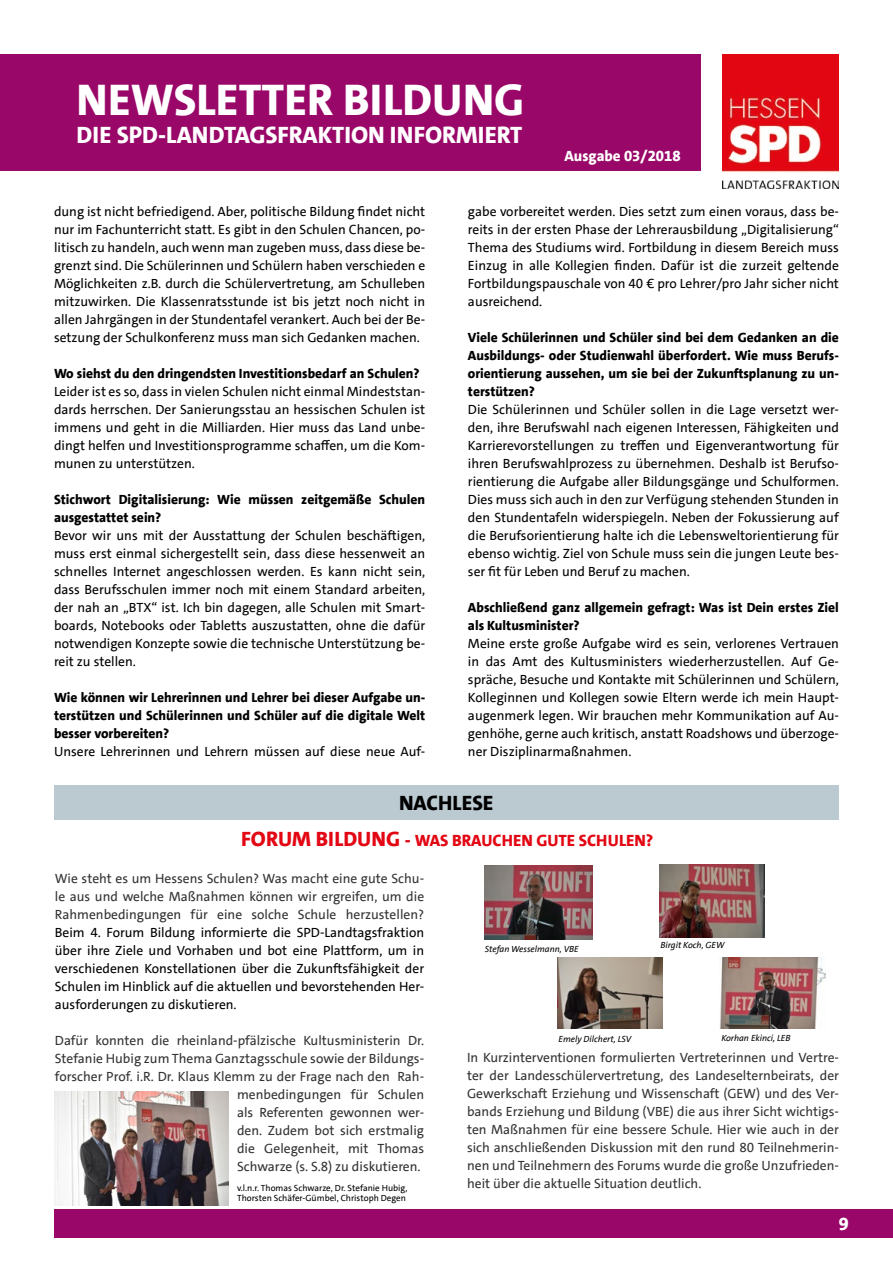
<style>
.page{position:relative;width:893px;height:1263px;background:#fff}
.page>*{position:absolute;margin:0;border:0;box-sizing:border-box;transform-origin:0 0}
.t1{font:800 45px "SPD The Sans Versal";color:#fff}
.t2{font:800 24px "SPD The Sans Versal";color:#fff}
.t3{font:800 21px "SPD The Sans";color:#000}
.t4{font:800 18px "SPD The Sans";color:#fff}
.t5{font:800 16.5px "SPD The Sans";color:#e30613}
.t6{font:800 15px "SPD The Sans";color:#fff}
.t7{font:13.5px/18px "SPD The Sans";color:#000;text-align:justify}
.t8{font:13.5px/18px "SPD The Sans";color:#333;text-align:justify}
.t9{font:800 13.5px/18px "SPD The Sans";color:#000}
.t10{font:9px/10.4px "SPD The Sans";color:#000}
.t11{font:italic 9px "SPD The Sans";color:#000}
.s1{font-size:21px}
.s2{font-size:18px}
</style>
<div class="page">
<div style="left:0;top:54px;width:700px;height:117px;background:#990868"></div>
<img style="left:722px;top:54px;width:117px;height:135px">
<div style="left:54px;top:1209px;width:839px;height:29px;background:#990868"></div>
<img style="left:660px;top:865px;width:105px;height:72px">
<img style="left:485px;top:865px;width:107px;height:74px">
<img style="left:558px;top:958px;width:105px;height:70px">
<img style="left:719px;top:958px;width:106px;height:70px">
<img style="left:54px;top:1092px;width:175px;height:113px">
<div style="left:54px;top:785px;width:785px;height:34px;background:#bbc9d0"></div>
<h1 class="t1" style="left:77px;top:71px;width:449px">NEWSLETTER BILDUNG</h1>
<h2 class="t2" style="left:77px;top:120px;width:447px">DIE SPD-LANDTAGSFRAKTION INFORMIERT</h2>
<p class="t6" style="left:564px;top:146px;width:118px">Ausgabe 03/2018</p>
<p class="t7" style="left:54px;top:203px;width:373px">dung ist nicht befriedigend. Aber, politische Bildung findet nicht nur im Fachunterricht statt. Es gibt in den Schulen Chancen, po&shy;litisch zu handeln, auch wenn man zugeben muss, dass diese be&shy;grenzt sind. Die Schülerinnen und Schülern haben verschieden e Möglichkeiten z.B. durch die Schülervertretung, am Schulleben mitzuwirken. Die Klassenratsstunde ist bis jetzt noch nicht in allen Jahrgängen in der Stundentafel verankert. Auch bei der Be&shy;setzung der Schulkonferenz muss man sich Gedanken machen.</p>
<p class="t9" style="left:54px;top:365px;width:367px">Wo siehst du den dringendsten Investitionsbedarf an Schulen?</p>
<p class="t7" style="left:54px;top:383px;width:373px">Leider ist es so, dass in vielen Schulen nicht einmal Mindeststan&shy;dards herrschen. Der Sanierungsstau an hessischen Schulen ist immens und geht in die Milliarden. Hier muss das Land unbe&shy;dingt helfen und Investitionsprogramme schaffen, um die Kom&shy;munen zu unterstützen.</p>
<p class="t9" style="left:54px;top:490px;width:373px">Stichwort Digitalisierung: Wie müssen zeitgemäße Schulen ausgestattet sein?</p>
<p class="t7" style="left:54px;top:526px;width:373px">Bevor wir uns mit der Ausstattung der Schulen beschäftigen, muss erst einmal sichergestellt sein, dass diese hessenweit an schnelles Internet angeschlossen werden. Es kann nicht sein, dass Berufsschulen immer noch mit einem Standard arbeiten, der nah an „BTX“ ist. Ich bin dagegen, alle Schulen mit Smart&shy;boards, Notebooks oder Tabletts auszustatten, ohne die dafür notwendigen Konzepte sowie die technische Unterstützung be&shy;reit zu stellen.</p>
<p class="t9" style="left:54px;top:688px;width:373px;text-align:justify">Wie können wir Lehrerinnen und Lehrer bei dieser Aufgabe un&shy;terstützen und Schülerinnen und Schüler auf die digitale Welt besser vorbereiten?</p>
<p class="t7" style="left:54px;top:742px;width:373px">Unsere Lehrerinnen und Lehrern müssen auf diese neue Auf-</p>
<p class="t7" style="left:468px;top:202px;width:373px">gabe vorbereitet werden. Dies setzt zum einen voraus, dass be&shy;reits in der ersten Phase der Lehrerausbildung „Digitalisierung“ Thema des Studiums wird. Fortbildung in diesem Bereich muss Einzug in alle Kollegien finden. Dafür ist die zurzeit geltende Fortbildungspauschale von 40 € pro Lehrer/pro Jahr sicher nicht ausreichend.</p>
<p class="t9" style="left:468px;top:328px;width:373px;text-align:justify">Viele Schülerinnen und Schüler sind bei dem Gedanken an die Ausbildungs- oder Studienwahl überfordert. Wie muss Berufs&shy;orientierung aussehen, um sie bei der Zukunftsplanung zu un&shy;terstützen?</p>
<p class="t7" style="left:468px;top:400px;width:373px">Die Schülerinnen und Schüler sollen in die Lage versetzt wer&shy;den, ihre Berufswahl nach eigenen Interessen, Fähigkeiten und Karrierevorstellungen zu treffen und Eigenverantwortung für ihren Berufswahlprozess zu übernehmen. Deshalb ist Berufso&shy;rientierung die Aufgabe aller Bildungsgänge und Schulformen.<br>Dies muss sich auch in den zur Verfügung stehenden Stunden in den Stundentafeln widerspiegeln. Neben der Fokussierung auf die Berufsorientierung halte ich die Lebensweltorientierung für ebenso wichtig. Ziel von Schule muss sein die jungen Leute bes&shy;ser fit für Leben und Beruf zu machen.</p>
<p class="t9" style="left:468px;top:598px;width:372px">Abschließend ganz allgemein gefragt: Was ist Dein erstes Ziel als Kultusminister?</p>
<p class="t7" style="left:468px;top:634px;width:373px">Meine erste große Aufgabe wird es sein, verlorenes Vertrauen in das Amt des Kultusministers wiederherzustellen. Auf Ge&shy;spräche, Besuche und Kontakte mit Schülerinnen und Schülern, Kolleginnen und Kollegen sowie Eltern werde ich mein Haupt&shy;augenmerk legen. Wir brauchen mehr Kommunikation auf Au&shy;genhöhe, gerne auch kritisch, anstatt Roadshows und überzoge&shy;ner Disziplinarmaßnahmen.</p>
<h3 class="t3" style="left:399px;top:789px;width:96px">NACHLESE</h3>
<p class="t5" style="left:241px;top:830px;width:414px"><span class="s1">FORUM BILDUNG</span> <span class="s2">-</span> WAS BRAUCHEN GUTE SCHULEN?</p>
<p class="t8" style="left:55px;top:870px;width:371px">Wie steht es um Hessens Schulen? Was macht eine gute Schu&shy;le aus und welche Maßnahmen können wir ergreifen, um die Rahmenbedingungen für eine solche Schule herzustellen?</p>
<p class="t7" style="left:55px;top:924px;width:371px">Beim 4. Forum Bildung informierte die SPD-Landtagsfraktion über ihre Ziele und Vorhaben und bot eine Plattform, um in verschiedenen Konstellationen über die Zukunftsfähigkeit der Schulen im Hinblick auf die aktuellen und bevorstehenden Her&shy;ausforderungen zu diskutieren.</p>
<p class="t8" style="left:55px;top:1032px;width:371px;text-align:right">Dafür konnten die rheinland-pfälzische Kultusministerin Dr.<br>Stefanie Hubig zum Thema Ganztagsschule sowie der Bildungs&shy;forscher Prof. i.R. Dr. Klaus Klemm zu der Frage nach den Rah&shy;menbedingungen für Schulen<br>als Referenten gewonnen wer-<br>den. Zudem bot sich erstmalig<br>die Gelegenheit, mit Thomas<br>Schwarze (s. S.8) zu diskutieren.</p>
<p class="t10" style="left:237px;top:1182px;width:172px">v.l.n.r. Thomas Schwarze, Dr. Stefanie Hubig,<br>Thorsten Schäfer-Gümbel, Christoph Degen</p>
<p class="t11" style="left:485px;top:943px;width:96px">Stefan Wesselmann, VBE</p>
<p class="t11" style="left:660px;top:939px;width:65px">Birgit Koch, GEW</p>
<p class="t11" style="left:559px;top:1033px;width:74px">Emely Dilchert, LSV</p>
<p class="t11" style="left:721px;top:1032px;width:71px">Korhan Ekinci, LEB</p>
<p class="t8" style="left:467px;top:1049px;width:373px">In Kurzinterventionen formulierten Vertreterinnen und Vertre&shy;ter der Landesschülervertretung, des Landeselternbeirats, der Gewerkschaft Erziehung und Wissenschaft (GEW) und des Ver&shy;bands Erziehung und Bildung (VBE) die aus ihrer Sicht wichtigs&shy;ten Maßnahmen für eine bessere Schule. Hier wie auch in der sich anschließenden Diskussion mit den rund 80 Teilnehmerin&shy;nen und Teilnehmern des Forums wurde die große Unzufrieden&shy;heit über die aktuelle Situation deutlich.</p>
<h3 class="t4" style="left:839px;top:1212px;width:11px">9</h3>
</div>
